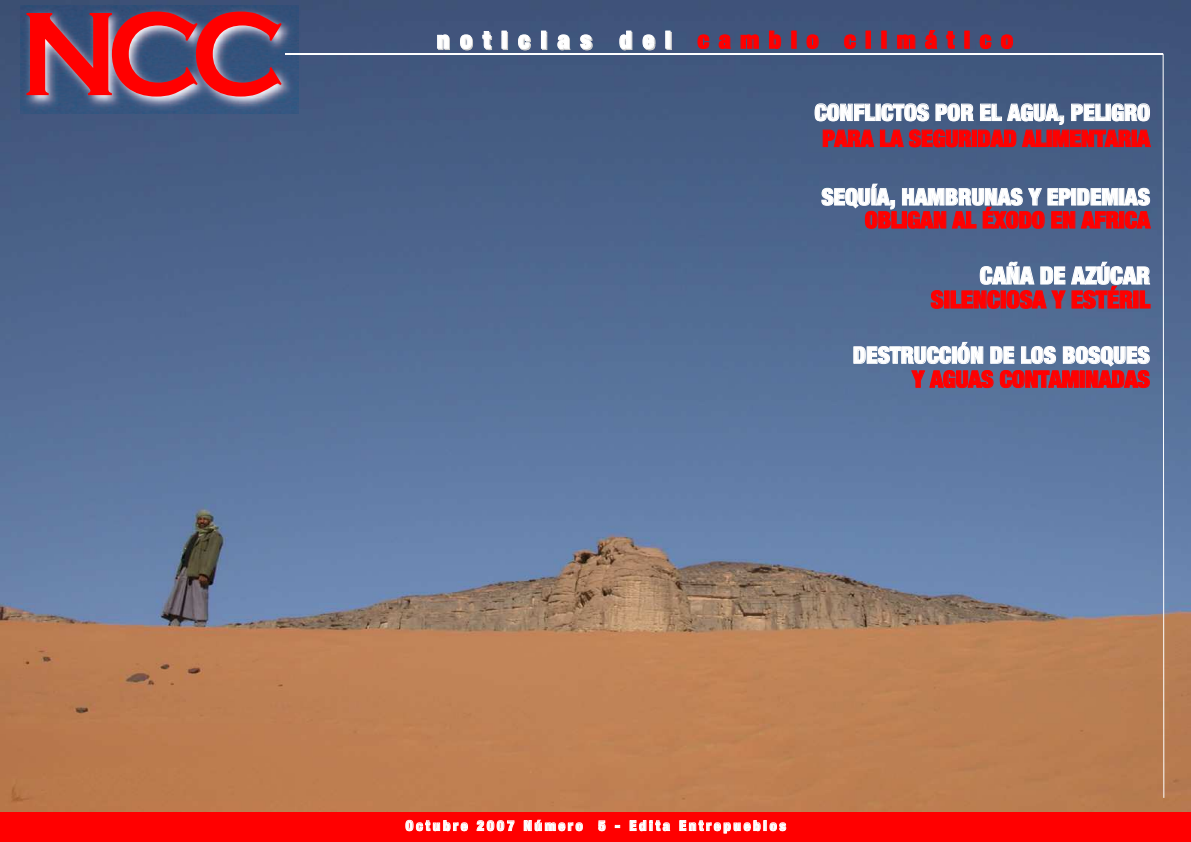
<style>
.page{position:relative;width:1191px;height:842px;background:#fff}
.page>*{position:absolute;margin:0;border:0;box-sizing:border-box;transform-origin:0 0}
.t1{font:900 condensed 24px "Helvetica Neue";letter-spacing:.4em;color:#f00}
.t2{font:900 condensed 24px "Helvetica Neue";color:#f00}
.t3{font:900 condensed 24px "Helvetica Neue";color:#fff}
.t4{font:900 condensed 23px "Helvetica Neue";color:#fff}
.t5{font:900 condensed 23px "Helvetica Neue";color:#f00}
.t6{font:900 condensed 14px "Helvetica Neue";letter-spacing:.2em;color:#fff}
.s1{color:#fff}
</style>
<div class="page">
<img style="left:0;top:0;width:1190px;height:812px">
<img style="left:20px;top:5px;width:278px;height:108px">
<svg style="left:26px;top:11px;width:256px;height:86px;background:#a03d51"></svg>
<svg style="left:1162px;top:54px;width:2px;height:744px"></svg>
<hr style="left:285px;top:54px;width:877px;height:1px;background:#fff">
<div style="left:0;top:812px;width:1191px;height:30px;background:#f00"></div>
<p class="t1" style="left:437px;top:25px;width:577px"><span class="s1">noticias del</span> cambio climático</p>
<p class="t4" style="left:814px;top:98px;width:337px">CONFLICTOS POR EL AGUA, PELIGRO</p>
<p class="t5" style="left:822px;top:124px;width:329px">PARA LA SEGURIDAD ALIMENTARIA</p>
<p class="t4" style="left:821px;top:183px;width:330px">SEQUÍA, HAMBRUNAS Y EPIDEMIAS</p>
<p class="t5" style="left:865px;top:206px;width:287px">OBLIGAN AL ÉXODO EN AFRICA</p>
<p class="t3" style="left:979px;top:261px;width:172px">CAÑA DE AZÚCAR</p>
<p class="t2" style="left:930px;top:285px;width:221px">SILENCIOSA Y ESTÉRIL</p>
<p class="t4" style="left:853px;top:341px;width:298px">DESTRUCCIÓN DE LOS BOSQUES</p>
<p class="t5" style="left:912px;top:365px;width:239px">Y AGUAS CONTAMINADAS</p>
<p class="t6" style="left:405px;top:817px;width:382px">Octubre 2007 Número 5 - Edita Entrepueblos</p>
</div>
